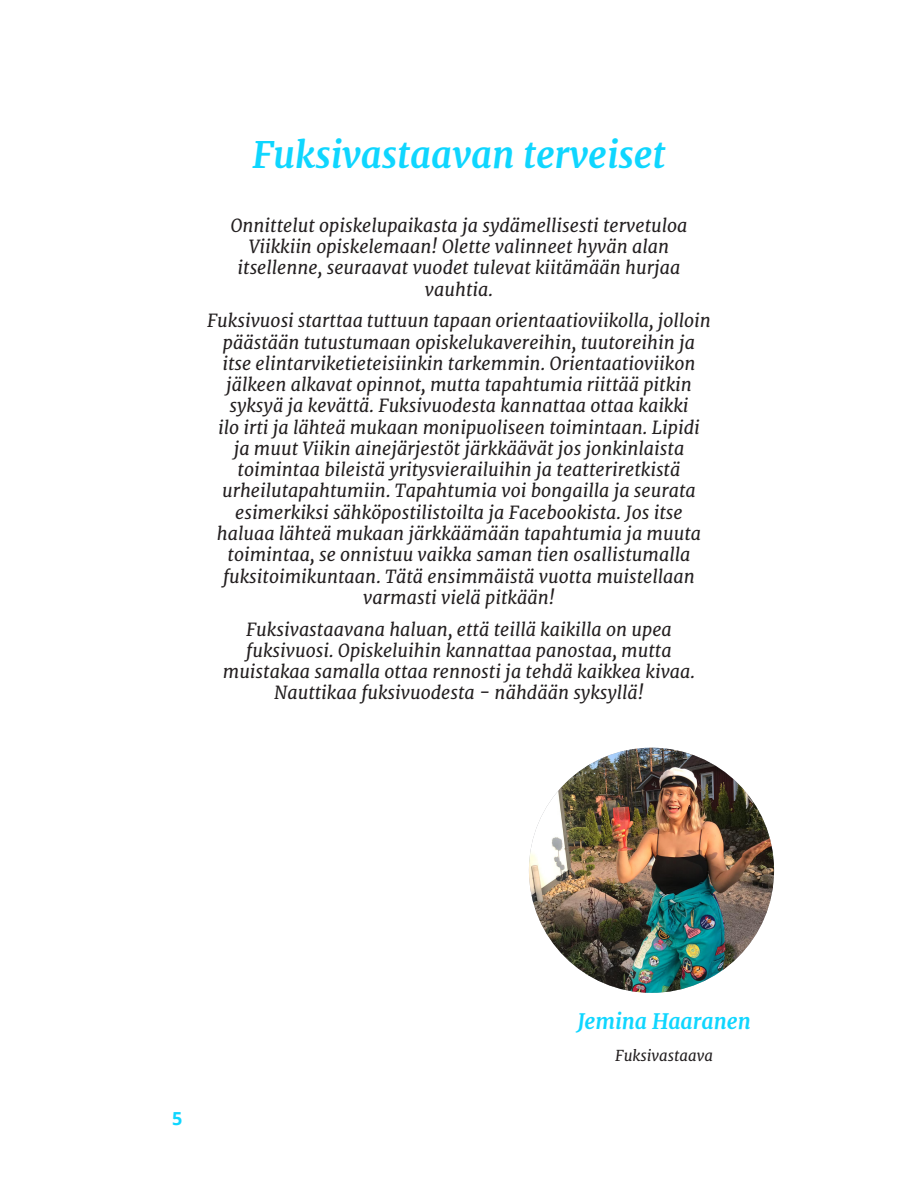
<style>
.page{position:relative;width:918px;height:1188px;background:#fff}
.page>*{position:absolute;margin:0;border:0;box-sizing:border-box;transform-origin:0 0}
.Editorial_Header{font:italic 700 36px "Merriweather";color:#0fd6ff}
.Editor_s_Name{font:italic 700 21px "Merriweather";letter-spacing:-.005em;color:#0fd6ff}
.Editorial_Text{font:italic 18px/21.3px "Merriweather";color:#231f20;text-align:center}
.Editor_s_Position{font:700 18px "Open Sans";color:#0fd6ff}
.Editor_s_Position-2{font:italic 15px "Merriweather";color:#231f20}
</style>
<div class="page">
<img style="left:529px;top:748px;width:245px;height:245px;border-radius:123px">
<p class="Editorial_Header" style="left:253px;top:133px;width:414px">Fuksivastaavan terveiset</p>
<p class="Editorial_Text" style="left:230px;top:215px;width:459px">Onnittelut opiskelupaikasta ja sydämellisesti tervetuloa Viikkiin opiskelemaan! Olette valinneet hyvän alan itsellenne, seuraavat vuodet tulevat kiitämään hurjaa vauhtia.</p>
<p class="Editorial_Text" style="left:207px;top:310px;width:505px">Fuksivuosi starttaa tuttuun tapaan orientaatioviikolla, jolloin päästään tutustumaan opiskelukavereihin, tuutoreihin ja itse elintarviketieteisiinkin tarkemmin. Orientaatioviikon jälkeen alkavat opinnot, mutta tapahtumia riittää pitkin syksyä ja kevättä. Fuksivuodesta kannattaa ottaa kaikki<br>ilo irti ja lähteä mukaan monipuoliseen toimintaan. Lipidi<br>ja muut Viikin ainejärjestöt järkkäävät jos jonkinlaista toimintaa bileistä yritysvierailuihin ja teatteriretkistä urheilutapahtumiin. Tapahtumia voi bongailla ja seurata esimerkiksi sähköpostilistoilta ja Facebookista. Jos itse haluaa lähteä mukaan järkkäämään tapahtumia ja muuta toimintaa, se onnistuu vaikka saman tien osallistumalla fuksitoimikuntaan. Tätä ensimmäistä vuotta muistellaan varmasti vielä pitkään!</p>
<p class="Editorial_Text" style="left:223px;top:619px;width:474px">Fuksivastaavana haluan, että teillä kaikilla on upea fuksivuosi. Opiskeluihin kannattaa panostaa, mutta muistakaa samalla ottaa rennosti ja tehdä kaikkea kivaa.<br>Nauttikaa fuksivuodesta - nähdään syksyllä!</p>
<p class="Editor_s_Position" style="left:172px;top:1105px;width:12px">5</p>
<p class="Editor_s_Name" style="left:577px;top:1008px;width:175px">Jemina Haaranen</p>
<p class="Editor_s_Position-2" style="left:615px;top:1046px;width:100px">Fuksivastaava</p>
</div>
